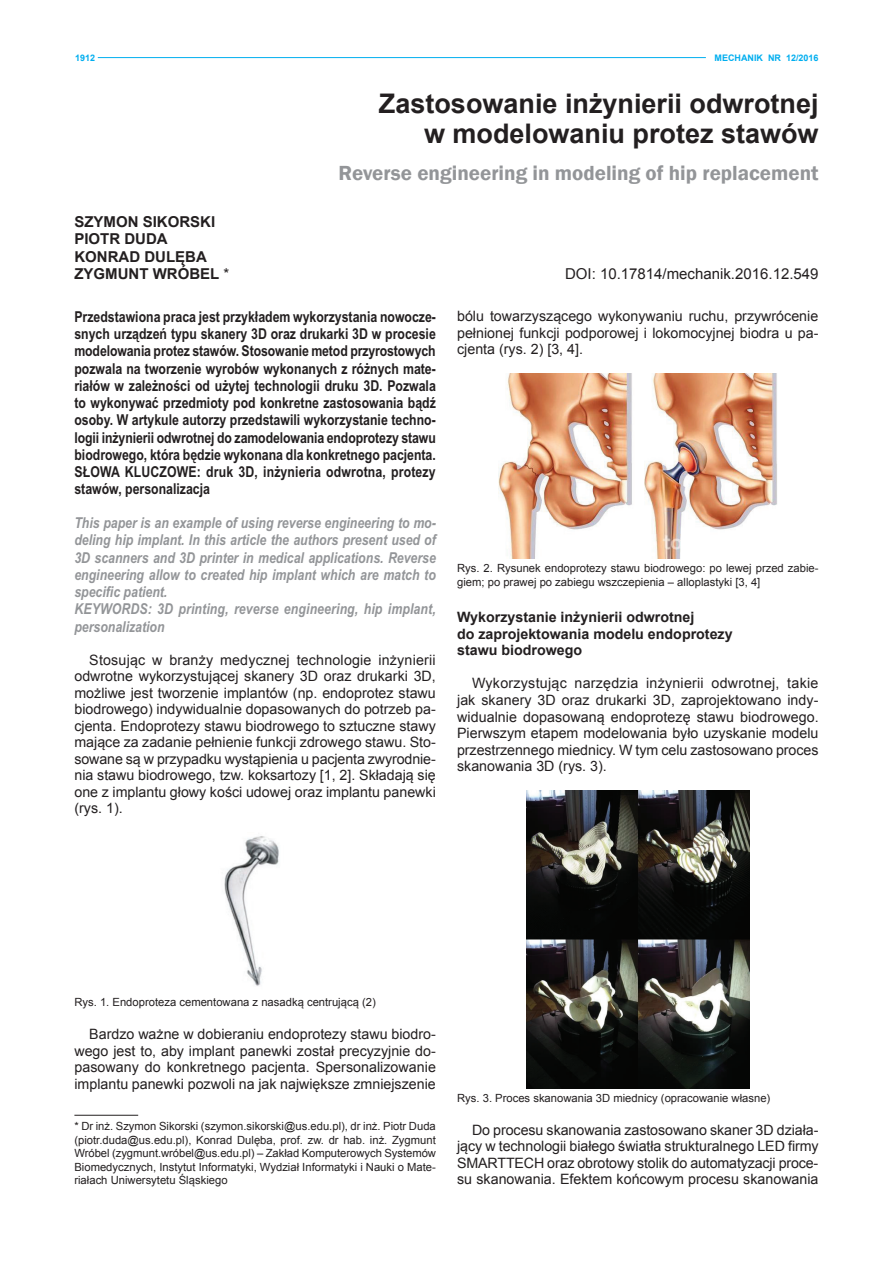
<style>
.page{position:relative;width:893px;height:1263px;background:#fff}
.page>*{position:absolute;margin:0;border:0;box-sizing:border-box;transform-origin:0 0}
.t1{font:700 27px/30px "Arial";color:#231f20;text-align:right}
.t2{font:600 21px "Franklin Gothic";color:#939598}
.t3{font:700 15px/17.2px "Arial Narrow CE";letter-spacing:.005em;color:#231f20;text-align:justify}
.t4{font:italic 700 15px/17.2px "Arial Narrow CE";color:#939598}
.t5{font:700 15px/17.2px "Arial";color:#231f20}
.t6{font:15px "Arial";color:#231f20}
.t7{font:14.25px/16.5px "Arial";color:#231f20;text-align:justify}
.t8{font:700 14.25px/16.5px "Arial";color:#231f20}
.t9{font:11.25px/13.5px "Arial";color:#231f20;text-align:justify}
.t10{font:700 9px "Arial";color:#00aeef}
.s1{font-weight:400}
</style>
<div class="page">
<hr style="left:98px;top:57px;width:608px;height:1px;background:#00aeef">
<hr style="left:74px;top:1115px;width:64px;height:1px;background:#231f20">
<img style="left:224px;top:836px;width:55px;height:150px">
<img style="left:498px;top:373px;width:279px;height:186px">
<img style="left:526px;top:790px;width:223px;height:298px">
<p class="t10" style="left:75px;top:51px;width:22px">1912</p>
<p class="t10" style="left:714px;top:51px;width:106px">MECHANIK NR 12/2016</p>
<p class="t5" style="left:74px;top:214px;width:156px">SZYMON SIKORSKI<br>PIOTR DUDA<br>KONRAD DULęBA<br>ZYGMUNT WRÓBEL <span class="s1">*</span></p>
<h1 class="t1" style="left:379px;top:90px;width:441px">Zastosowanie inżynierii odwrotnej w modelowaniu protez stawów</h1>
<h2 class="t2" style="left:339px;top:160px;width:482px">Reverse engineering in modeling of hip replacement</h2>
<p class="t6" style="left:565px;top:264px;width:255px">DOI: 10.17814/mechanik.2016.12.549</p>
<p class="t3" style="left:74px;top:308px;width:363px">Przedstawiona praca jest przykładem wykorzystania nowocze&shy;snych urządzeń typu skanery 3D oraz drukarki 3D w procesie modelowania protez stawów. Stosowanie metod przyrostowych pozwala na tworzenie wyrobów wykonanych z różnych mate&shy;riałów w zależności od użytej technologii druku 3D. Pozwala to wykonywać przedmioty pod konkretne zastosowania bądź osoby. W artykule autorzy przedstawili wykorzystanie techno&shy;logii inżynierii odwrotnej do zamodelowania endoprotezy stawu biodrowego, która będzie wykonana dla konkretnego pacjenta.<br>SŁOWA KLUCZOWE: druk 3D, inżynieria odwrotna, protezy stawów, personalizacja</p>
<p class="t4" style="left:74px;top:514px;width:363px">This paper is an example of using reverse engineering to mo&shy;deling hip implant. In this article the authors present used of 3D scanners and 3D printer in medical applications. Reverse engineering allow to created hip implant which are match to specific patient.<br>KEYWORDS: 3D printing, reverse engineering, hip implant, personalization</p>
<p class="t7" style="left:74px;top:651px;width:363px;text-indent:15px">Stosując w branży medycznej technologie inżynierii odwrotne wykorzystującej skanery 3D oraz drukarki 3D, możliwe jest tworzenie implantów (np. endoprotez stawu biodrowego) indywidualnie dopasowanych do potrzeb pa&shy;cjenta. Endoprotezy stawu biodrowego to sztuczne stawy mające za zadanie pełnienie funkcji zdrowego stawu. Sto&shy;sowane są w przypadku wystąpienia u pacjenta zwyrodnie&shy;nia stawu biodrowego, tzw. koksartozy [1, 2]. Składają się one z implantu głowy kości udowej oraz implantu panewki (rys. 1).</p>
<p class="t7" style="left:457px;top:308px;width:363px">bólu towarzyszącego wykonywaniu ruchu, przywrócenie pełnionej funkcji podporowej i lokomocyjnej biodra u pa&shy;cjenta (rys. 2) [3, 4].</p>
<p class="t9" style="left:457px;top:562px;width:363px">Rys. 2. Rysunek endoprotezy stawu biodrowego: po lewej przed zabie&shy;giem; po prawej po zabiegu wszczepienia – alloplastyki [3, 4]</p>
<p class="t8" style="left:457px;top:610px;width:277px">Wykorzystanie inżynierii odwrotnej<br>do zaprojektowania modelu endoprotezy stawu biodrowego</p>
<p class="t7" style="left:457px;top:675px;width:363px;text-indent:15px">Wykorzystując narzędzia inżynierii odwrotnej, takie jak skanery 3D oraz drukarki 3D, zaprojektowano indy&shy;widualnie dopasowaną endoprotezę stawu biodrowego.<br>Pierwszym etapem modelowania było uzyskanie modelu przestrzennego miednicy. W tym celu zastosowano proces skanowania 3D (rys. 3).</p>
<p class="t9" style="left:74px;top:995px;width:303px">Rys. 1. Endoproteza cementowana z nasadką centrującą (2)</p>
<p class="t7" style="left:74px;top:1026px;width:363px;text-indent:15px">Bardzo ważne w dobieraniu endoprotezy stawu biodro&shy;wego jest to, aby implant panewki został precyzyjnie do&shy;pasowany do konkretnego pacjenta. Spersonalizowanie implantu panewki pozwoli na jak największe zmniejszenie</p>
<p class="t9" style="left:74px;top:1120px;width:363px">* Dr inż. Szymon Sikorski (szymon.sikorski@us.edu.pl), dr inż. Piotr Duda (piotr.duda@us.edu.pl), Konrad Dulęba, prof. zw. dr hab. inż. Zygmunt Wróbel (zygmunt.wróbel@us.edu.pl) – Zakład Komputerowych Systemów Biomedycznych, Instytut Informatyki, Wydział Informatyki i Nauki o Mate&shy;riałach Uniwersytetu Śląskiego</p>
<p class="t9" style="left:457px;top:1091px;width:315px">Rys. 3. Proces skanowania 3D miednicy (opracowanie własne)</p>
<p class="t7" style="left:457px;top:1121px;width:363px;text-indent:15px">Do procesu skanowania zastosowano skaner 3D działa&shy;jący w technologii białego światła strukturalnego LED firmy SMARTTECH oraz obrotowy stolik do automatyzacji proce&shy;su skanowania. Efektem końcowym procesu skanowania</p>
</div>
